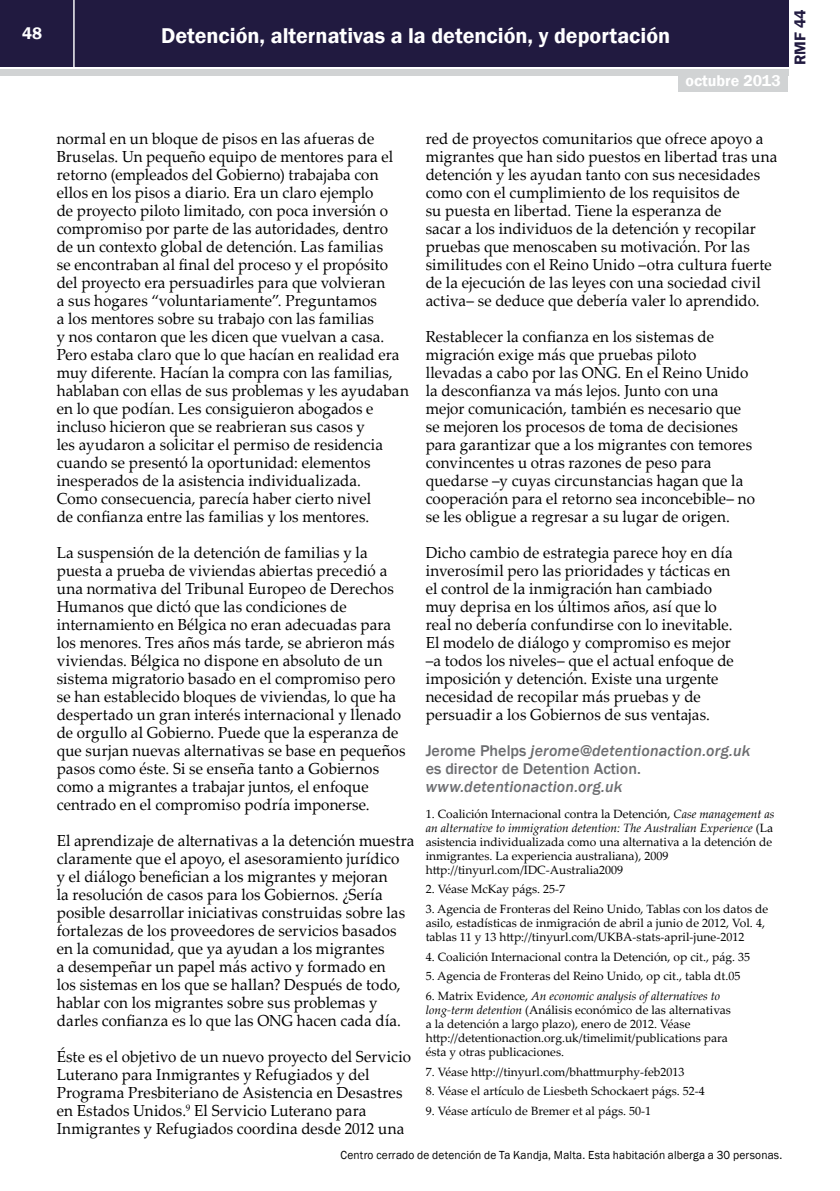
<style>
.page{position:relative;width:840px;height:1191px;background:#fff}
.page>*{position:absolute;margin:0;border:0;box-sizing:border-box;transform-origin:0 0}
.t1{font:600 22px "Franklin Gothic";color:#fff}
.t2{font:600 17px "Franklin Gothic";color:#fff}
.t3{font:16px/18px "Palatino Linotype";letter-spacing:.005em;color:#000;scale:.95 1}
.t4{font:500 16px/18px "Franklin Gothic";color:#6d6e71}
.t5{font:italic 500 16px "Franklin Gothic";letter-spacing:.01em;color:#6d6e71}
.t6{font:600 16px "Franklin Gothic";color:#fff}
.t7{font:600 16px "Franklin Gothic";color:#211a40}
.t8{font:12px/14px "Palatino Linotype";color:#000}
.t9{font:12px "Franklin Gothic";letter-spacing:.015em;color:#000;scale:.95 1}
.s1{font-style:italic}
</style>
<div class="page">
<div style="left:0;top:0;width:787px;height:66px;background:#211a40"></div>
<div style="left:0;top:69px;width:787px;height:6px;background:#d1d3d4"></div>
<hr style="left:73px;top:0;width:2px;height:67px;background:#fff">
<div style="left:677px;top:74px;width:110px;height:18px;background:#d1d3d4"></div>
<p class="t2" style="left:22px;top:23px;width:21px">48</p>
<h1 class="t1" style="left:161px;top:22px;width:510px">Detención, alternativas a la detención, y deportación</h1>
<p class="t6" style="left:685px;top:71px;width:97px">octubre 2013</p>
<p class="t7" style="left:789px;top:65px;width:58px;rotate:-90deg">RMF 44</p>
<p class="t3" style="left:57px;top:129px;width:372px">normal en un bloque de pisos en las afueras de Bruselas. Un pequeño equipo de mentores para el retorno (empleados del Gobierno) trabajaba con ellos en los pisos a diario. Era un claro ejemplo<br>de proyecto piloto limitado, con poca inversión o compromiso por parte de las autoridades, dentro<br>de un contexto global de detención. Las familias<br>se encontraban al final del proceso y el propósito del proyecto era persuadirles para que volvieran<br>a sus hogares “voluntariamente”. Preguntamos<br>a los mentores sobre su trabajo con las familias<br>y nos contaron que les dicen que vuelvan a casa.<br>Pero estaba claro que lo que hacían en realidad era muy diferente. Hacían la compra con las familias, hablaban con ellas de sus problemas y les ayudaban en lo que podían. Les consiguieron abogados e incluso hicieron que se reabrieran sus casos y<br>les ayudaron a solicitar el permiso de residencia cuando se presentó la oportunidad: elementos inesperados de la asistencia individualizada.<br>Como consecuencia, parecía haber cierto nivel<br>de confianza entre las familias y los mentores.</p>
<p class="t3" style="left:57px;top:543px;width:368px">La suspensión de la detención de familias y la puesta a prueba de viviendas abiertas precedió a una normativa del Tribunal Europeo de Derechos Humanos que dictó que las condiciones de internamiento en Bélgica no eran adecuadas para los menores. Tres años más tarde, se abrieron más viviendas. Bélgica no dispone en absoluto de un sistema migratorio basado en el compromiso pero se han establecido bloques de viviendas, lo que ha despertado un gran interés internacional y llenado de orgullo al Gobierno. Puede que la esperanza de que surjan nuevas alternativas se base en pequeños pasos como éste. Si se enseña tanto a Gobiernos como a migrantes a trabajar juntos, el enfoque centrado en el compromiso podría imponerse.</p>
<p class="t3" style="left:57px;top:831px;width:378px">El aprendizaje de alternativas a la detención muestra claramente que el apoyo, el asesoramiento jurídico<br>y el diálogo benefician a los migrantes y mejoran<br>la resolución de casos para los Gobiernos. ¿Sería posible desarrollar iniciativas construidas sobre las fortalezas de los proveedores de servicios basados en la comunidad, que ya ayudan a los migrantes<br>a desempeñar un papel más activo y formado en<br>los sistemas en los que se hallan? Después de todo, hablar con los migrantes sobre sus problemas y darles confianza es lo que las ONG hacen cada día.</p>
<p class="t3" style="left:57px;top:1047px;width:374px">Éste es el objetivo de un nuevo proyecto del Servicio Luterano para Inmigrantes y Refugiados y del Programa Presbiteriano de Asistencia en Desastres en Estados Unidos.<sup>9</sup> El Servicio Luterano para Inmigrantes y Refugiados coordina desde 2012 una</p>
<p class="t3" style="left:425px;top:129px;width:371px">red de proyectos comunitarios que ofrece apoyo a migrantes que han sido puestos en libertad tras una detención y les ayudan tanto con sus necesidades como con el cumplimiento de los requisitos de<br>su puesta en libertad. Tiene la esperanza de<br>sacar a los individuos de la detención y recopilar pruebas que menoscaben su motivación. Por las similitudes con el Reino Unido –otra cultura fuerte de la ejecución de las leyes con una sociedad civil activa– se deduce que debería valer lo aprendido.</p>
<p class="t3" style="left:425px;top:327px;width:348px">Restablecer la confianza en los sistemas de migración exige más que pruebas piloto llevadas a cabo por las ONG. En el Reino Unido la desconfianza va más lejos. Junto con una mejor comunicación, también es necesario que se mejoren los procesos de toma de decisiones para garantizar que a los migrantes con temores convincentes u otras razones de peso para quedarse –y cuyas circunstancias hagan que la cooperación para el retorno sea inconcebible– no se les obligue a regresar a su lugar de origen.</p>
<p class="t3" style="left:425px;top:543px;width:326px">Dicho cambio de estrategia parece hoy en día inverosímil pero las prioridades y tácticas en el control de la inmigración han cambiado muy deprisa en los últimos años, así que lo real no debería confundirse con lo inevitable.<br>El modelo de diálogo y compromiso es mejor –a todos los niveles– que el actual enfoque de imposición y detención. Existe una urgente necesidad de recopilar más pruebas y de persuadir a los Gobiernos de sus ventajas.</p>
<p class="t4" style="left:425px;top:742px;width:326px">Jerome Phelps <span class="s1">jerome@detentionaction.org.uk </span>es director de Detention Action.</p>
<p class="t5" style="left:425px;top:777px;width:198px">www.detentionaction.org.uk</p>
<p class="t8" style="left:425px;top:806px;width:350px">1. Coalición Internacional contra la Detención, <span class="s1">Case management as an alternative to immigration detention: The Australian Experience</span> (La asistencia individualizada como una alternativa a la detención de inmigrantes. La experiencia australiana), 2009 http://tinyurl.com/IDC-Australia2009</p>
<p class="t8" style="left:425px;top:881px;width:141px">2. Véase McKay págs. 25-7</p>
<p class="t8" style="left:425px;top:901px;width:344px">3. Agencia de Fronteras del Reino Unido, Tablas con los datos de asilo, estadísticas de inmigración de abril a junio de 2012, Vol. 4, tablas 11 y 13 http://tinyurl.com/UKBA-stats-april-june-2012</p>
<p class="t8" style="left:425px;top:949px;width:326px">4. Coalición Internacional contra la Detención, op cit., pág. 35</p>
<p class="t8" style="left:425px;top:968px;width:316px">5. Agencia de Fronteras del Reino Unido, op cit., tabla dt.05</p>
<p class="t8" style="left:425px;top:988px;width:306px">6. Matrix Evidence, <span class="s1">An economic analysis of alternatives to long-term detention</span> (Análisis económico de las alternativas a la detención a largo plazo), enero de 2012. Véase http://detentionaction.org.uk/timelimit/publications para ésta y otras publicaciones.</p>
<p class="t8" style="left:425px;top:1064px;width:260px">7. Véase http://tinyurl.com/bhattmurphy-feb2013</p>
<p class="t8" style="left:425px;top:1084px;width:280px">8. Véase el artículo de Liesbeth Schockaert págs. 52-4</p>
<p class="t8" style="left:425px;top:1103px;width:227px">9. Véase artículo de Bremer et al págs. 50-1</p>
<p class="t9" style="left:340px;top:1147px;width:466px">Centro cerrado de detención de Ta Kandja, Malta. Esta habitación alberga a 30 personas.</p>
</div>
